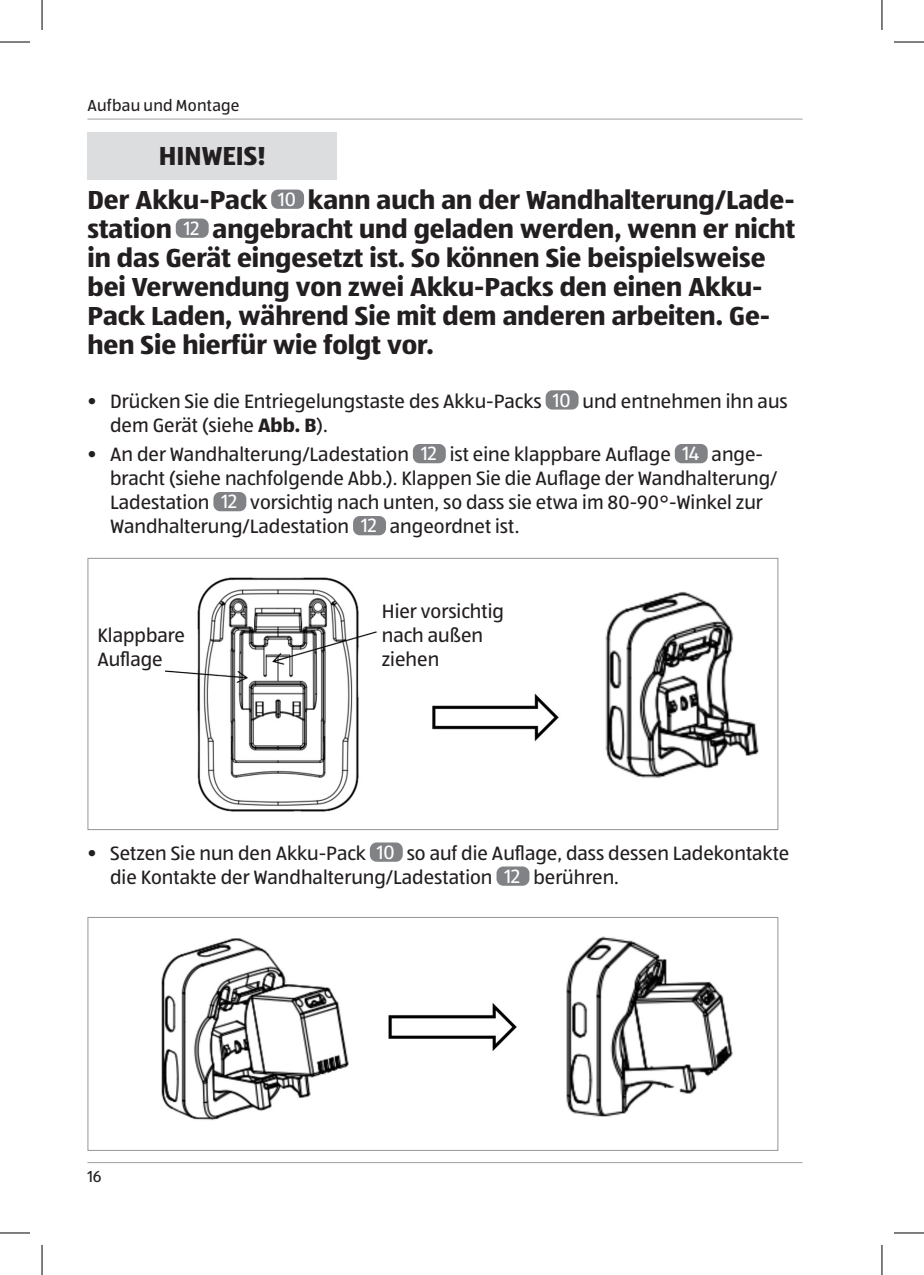
<style>
.page{position:relative;width:924px;height:1275px;background:#fff}
.page>*{position:absolute;margin:0;border:0;box-sizing:border-box;transform-origin:0 0}
.t1{font:700 27px/29px "ALDISUEDOT";color:#231f20}
.t2{font:20px/24px "ALDISUEDOT";color:#231f20}
.t3{font:16.6px "ALDISUEDOT";letter-spacing:.015em;color:#231f20}
.s1{font-weight:400;font-size:20px;color:#fff}
.s2{color:#fff}
.s3{font-weight:700}
</style>
<div class="page">
<hr style="left:87px;top:119px;width:715px;height:1px;background:#9e9fa3">
<hr style="left:87px;top:1162px;width:715px;height:1px;background:#9e9fa3">
<div style="left:87px;top:133px;width:250px;height:47px;background:#dcdddf"></div>
<div style="left:271px;top:189px;width:33px;height:20px;background:#808285;border-radius:7px"></div>
<div style="left:176px;top:218px;width:32px;height:20px;background:#808285;border-radius:7px"></div>
<div style="left:545px;top:390px;width:33px;height:19px;background:#808285;border-radius:7px"></div>
<div style="left:412px;top:444px;width:33px;height:19px;background:#808285;border-radius:7px"></div>
<div style="left:674px;top:444px;width:33px;height:19px;background:#808285;border-radius:7px"></div>
<div style="left:213px;top:492px;width:33px;height:19px;background:#808285;border-radius:7px"></div>
<div style="left:353px;top:516px;width:33px;height:19px;background:#808285;border-radius:7px"></div>
<img style="left:165px;top:577px;width:594px;height:235px">
<div style="left:87px;top:558px;width:691px;height:272px;border:1px solid #939598"></div>
<div style="left:369px;top:842px;width:33px;height:19px;background:#808285;border-radius:7px"></div>
<div style="left:496px;top:866px;width:33px;height:19px;background:#808285;border-radius:7px"></div>
<img style="left:161px;top:936px;width:572px;height:184px">
<div style="left:87px;top:917px;width:691px;height:233px;border:1px solid #939598"></div>
<hr style="left:0;top:42px;width:30px;height:1px;background:#000">
<hr style="left:893px;top:42px;width:30px;height:1px;background:#000">
<hr style="left:0;top:1232px;width:30px;height:1px;background:#000">
<hr style="left:893px;top:1232px;width:30px;height:1px;background:#000">
<hr style="left:42px;top:0;width:1px;height:30px;background:#000">
<hr style="left:42px;top:1245px;width:1px;height:30px;background:#000">
<hr style="left:881px;top:0;width:1px;height:30px;background:#000">
<hr style="left:881px;top:1245px;width:1px;height:30px;background:#000">
<p class="t3" style="left:87px;top:95px;width:154px">Aufbau und Montage</p>
<h1 class="t1" style="left:87px;top:134px;width:708px;line-height:43.6px;text-indent:71px">HINWEIS!<br>Der Akku-Pack <span class="s1">10</span> kann auch an der Wandhalterung/Lade-</h1>
<p class="t1" style="left:87px;top:213px;width:709px">station <span class="s1">12</span> angebracht und geladen werden, wenn er nicht in das Gerät eingesetzt ist. So können Sie beispielsweise bei Verwendung von zwei Akku-Packs den einen Akku-Pack Laden, während Sie mit dem anderen arbeiten. Ge&shy;hen Sie hierfür wie folgt vor.</p>
<p class="t2" style="left:110px;top:388px;width:678px;text-indent:-23px">• Drücken Sie die Entriegelungstaste des Akku-Packs <span class="s2">10</span> und entnehmen ihn aus dem Gerät (siehe <span class="s3">Abb. B</span>).</p>
<p class="t2" style="left:110px;top:442px;width:668px;text-indent:-23px">• An der Wandhalterung/Ladestation <span class="s2">12</span> ist eine klappbare Auflage <span class="s2">14</span> ange&shy;bracht (siehe nachfolgende Abb.). Klappen Sie die Auflage der Wandhalterung/ Ladestation <span class="s2">12</span> vorsichtig nach unten, so dass sie etwa im 80-90°-Winkel zur Wandhalterung/Ladestation <span class="s2">12</span> angeordnet ist.</p>
<p class="t2" style="left:97px;top:623px;width:89px">Klappbare<br>Auflage</p>
<p class="t2" style="left:381px;top:599px;width:123px">Hier vorsichtig nach außen ziehen</p>
<p class="t2" style="left:110px;top:840px;width:680px;text-indent:-23px">• Setzen Sie nun den Akku-Pack <span class="s2">10</span> so auf die Auflage, dass dessen Ladekontakte die Kontakte der Wandhalterung/Ladestation <span class="s2">12</span> berühren.</p>
<p class="t3" style="left:87px;top:1165px;width:16px">16</p>
</div>
